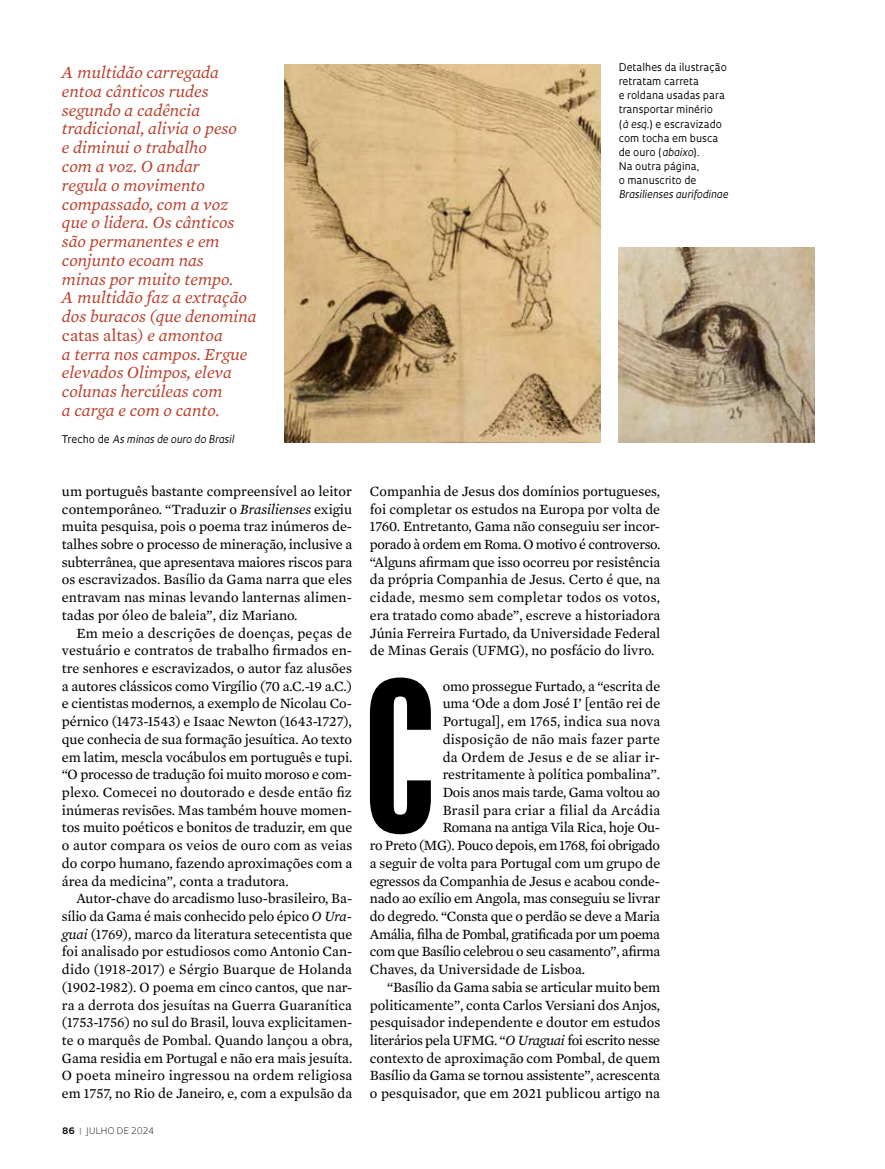
<style>
.page{position:relative;width:885px;height:1169px;background:#fff}
.page>*{position:absolute;margin:0;border:0;box-sizing:border-box;transform-origin:0 0}
.t1{font:195.45px "Swiss 924 BT Regular B";color:#000}
.t2{font:italic 17.25px/18.8px "Mercury Text G2";color:#b9422f}
.t3{font:14.4px/17.7px "Mercury Text G2";letter-spacing:-.005em;color:#000;text-align:justify}
.t4{font:14.4px "Mercury Text G2";letter-spacing:-.025em;color:#000}
.t5{font:14.4px "Mercury Text G2";letter-spacing:.015em;color:#000}
.t6{font:14.4px "Mercury Text G2";letter-spacing:.02em;color:#000}
.t7{font:10.35px/14.1px "Oculum";color:#000}
.t8{font:italic 10.35px "Oculum";color:#000}
.t9{font:300 8.7px "Oculum";letter-spacing:.01em;color:#000}
.s1{font-style:normal}
.s2{font-style:italic}
.s3{font-weight:700}
.s4{font-weight:700;color:#939598}
</style>
<div class="page">
<img style="left:619px;top:248px;width:195px;height:195px">
<img style="left:284px;top:64px;width:317px;height:379px">
<p class="t2" style="left:62px;top:62px;width:196px">A multidão carregada entoa cânticos rudes segundo a cadência tradicional, alivia o peso<br>e diminui o trabalho<br>com a voz. O andar<br>regula o movimento compassado, com a voz que o lidera. Os cânticos são permanentes e em conjunto ecoam nas<br>minas por muito tempo.<br>A multidão faz a extração dos buracos (que denomina <span class="s1">catas altas</span>) e amontoa<br>a terra nos campos. Ergue elevados Olimpos, eleva colunas hercúleas com<br>a carga e com o canto.</p>
<p class="t8" style="left:62px;top:432px;width:174px"><span class="s1">Trecho de</span> As minas de ouro do Brasil</p>
<p class="t3" style="left:62px;top:481px;width:292px">um português bastante compreensível ao leitor contemporâneo. “Traduzir o <span class="s2">Brasilienses</span> exigiu muita pesquisa, pois o poema traz inúmeros de&shy;talhes sobre o processo de mineração, inclusive a subterrânea, que apresentava maiores riscos para os escravizados. Basílio da Gama narra que eles entravam nas minas levando lanternas alimen&shy;tadas por óleo de baleia”, diz Mariano.</p>
<p class="t3" style="left:62px;top:623px;width:292px;text-indent:14px">Em meio a descrições de doenças, peças de vestuário e contratos de trabalho firmados en&shy;tre senhores e escravizados, o autor faz alusões a autores clássicos como Virgílio (70 a.C.-19 a.C.) e cientistas modernos, a exemplo de Nicolau Co&shy;pérnico (1473-1543) e Isaac Newton (1643-1727), que conhecia de sua formação jesuítica. Ao texto em latim, mescla vocábulos em português e tupi. “O processo de tradução foi muito moroso e com&shy;plexo. Comecei no doutorado e desde então fiz inúmeras revisões. Mas também houve momen&shy;tos muito poéticos e bonitos de traduzir, em que o autor compara os veios de ouro com as veias do corpo humano, fazendo aproximações com a área da medicina”, conta a tradutora.</p>
<p class="t3" style="left:62px;top:889px;width:292px;text-indent:14px">Autor-chave do arcadismo luso-brasileiro, Ba&shy;sílio da Gama é mais conhecido pelo épico <span class="s2">O Ura&shy;guai</span> (1769), marco da literatura setecentista que foi analisado por estudiosos como Antonio Can&shy;dido (1918-2017) e Sérgio Buarque de Holanda (1902-1982). O poema em cinco cantos, que nar&shy;ra a derrota dos jesuítas na Guerra Guaranítica (1753-1756) no sul do Brasil, louva explicitamen&shy;te o marquês de Pombal. Quando lançou a obra, Gama residia em Portugal e não era mais jesuíta.<br>O poeta mineiro ingressou na ordem religiosa em 1757, no Rio de Janeiro, e, com a expulsão da</p>
<p class="t9" style="left:62px;top:1124px;width:94px"><span class="s3">86</span> <span class="s4">|</span> JULHO DE 2024</p>
<p class="t7" style="left:619px;top:60px;width:110px">Detalhes da ilustração retratam carreta<br>e roldana usadas para transportar minério<br>(<span class="s2">à esq.</span>) e escravizado com tocha em busca de ouro (<span class="s2">abaixo</span>).<br>Na outra página,<br>o manuscrito de</p>
<p class="t8" style="left:619px;top:188px;width:111px">Brasilienses aurifodinae</p>
<p class="t3" style="left:370px;top:481px;width:292px">Companhia de Jesus dos domínios portugueses, foi completar os estudos na Europa por volta de 1760. Entretanto, Gama não conseguiu ser incor&shy;porado à ordem em Roma. O motivo é controverso. “Alguns afirmam que isso ocorreu por resistência da própria Companhia de Jesus. Certo é que, na cidade, mesmo sem completar todos os votos, era tratado como abade”, escreve a historiadora Júnia Ferreira Furtado, da Universidade Federal de Minas Gerais (UFMG), no posfácio do livro.</p>
<h1 class="t1" style="left:364px;top:640px;width:72px">C</h1>
<p class="t3" style="left:443px;top:676px;width:219px">omo prossegue Furtado, a “escrita de</p>
<p class="t3" style="left:443px;top:694px;width:219px">uma ‘Ode a dom José I’ [então rei de</p>
<p class="t3" style="left:443px;top:711px;width:219px">Portugal], em 1765, indica sua nova</p>
<p class="t5" style="left:443px;top:728px;width:219px">disposição de não mais fazer parte</p>
<p class="t6" style="left:443px;top:746px;width:219px">da Ordem de Jesus e de se aliar ir-</p>
<p class="t3" style="left:443px;top:765px;width:219px">restritamente à política pombalina”.</p>
<p class="t3" style="left:443px;top:782px;width:219px">Dois anos mais tarde, Gama voltou ao</p>
<p class="t5" style="left:443px;top:799px;width:219px">Brasil para criar a filial da Arcádia</p>
<p class="t3" style="left:443px;top:818px;width:219px">Romana na antiga Vila Rica, hoje Ou-</p>
<p class="t4" style="left:370px;top:835px;width:292px">ro Preto (MG). Pouco depois, em 1768, foi obrigado</p>
<p class="t3" style="left:370px;top:853px;width:292px">a seguir de volta para Portugal com um grupo de</p>
<p class="t3" style="left:370px;top:871px;width:292px">egressos da Companhia de Jesus e acabou conde-</p>
<p class="t3" style="left:370px;top:889px;width:292px">nado ao exílio em Angola, mas conseguiu se livrar</p>
<p class="t3" style="left:370px;top:906px;width:292px">do degredo. “Consta que o perdão se deve a Maria</p>
<p class="t4" style="left:370px;top:923px;width:292px">Amália, filha de Pombal, gratificada por um poema</p>
<p class="t4" style="left:370px;top:941px;width:292px">com que Basílio celebrou o seu casamento”, afirma</p>
<p class="t3" style="left:370px;top:959px;width:217px">Chaves, da Universidade de Lisboa.</p>
<p class="t3" style="left:387px;top:977px;width:275px">“Basílio da Gama sabia se articular muito bem</p>
<p class="t3" style="left:370px;top:995px;width:292px">politicamente”, conta Carlos Versiani dos Anjos,</p>
<p class="t3" style="left:370px;top:1012px;width:292px">pesquisador independente e doutor em estudos</p>
<p class="t4" style="left:370px;top:1029px;width:292px">literários pela UFMG. “<span class="s2">O Uraguai</span> foi escrito nesse</p>
<p class="t3" style="left:370px;top:1048px;width:292px">contexto de aproximação com Pombal, de quem</p>
<p class="t3" style="left:370px;top:1066px;width:292px">Basílio da Gama se tornou assistente”, acrescenta</p>
<p class="t3" style="left:370px;top:1083px;width:292px">o pesquisador, que em 2021 publicou artigo na</p>
</div>
